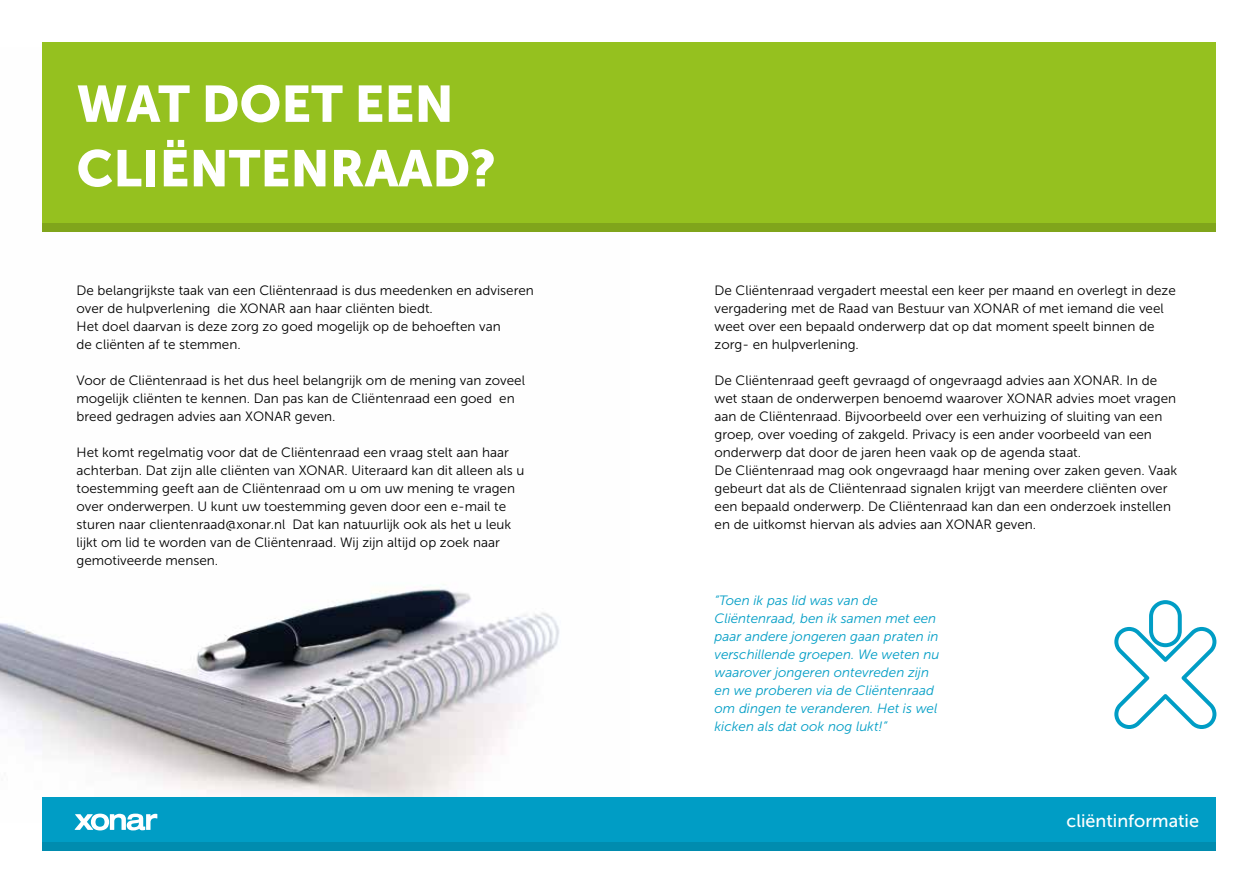
<style>
.page{position:relative;width:1259px;height:893px;background:#fff}
.page>*{position:absolute;margin:0;border:0;box-sizing:border-box;transform-origin:0 0}
.t1{font:51px/64.5px "Museo Sans 900";color:#fff}
.t2{font:18px "Museo Sans 500";color:#fff}
.t3{font:13.5px/18px "Museo Sans 300";color:#000}
.t4{font:italic 13.5px/18px "Museo Sans 300";color:#009dc5}
</style>
<div class="page">
<img style="left:0;top:47px;width:560px;height:775px">
<div style="left:43px;top:797px;width:1173px;height:53px;background:#009dc5"></div>
<div style="left:43px;top:842px;width:1173px;height:8px;background:#008caf"></div>
<svg style="left:75px;top:814px;width:82px;height:16px"></svg>
<svg style="left:1114px;top:600px;width:102px;height:129px"></svg>
<div style="left:43px;top:43px;width:1173px;height:189px;background:#95c11f"></div>
<div style="left:43px;top:223px;width:1173px;height:9px;background:#80a51b"></div>
<h1 class="t1" style="left:77px;top:72px;width:421px">WAT DOET EEN<br>CLIËNTENRAAD?</h1>
<p class="t3" style="left:77px;top:281px;width:459px">De belangrijkste taak van een Cliëntenraad is dus meedenken en adviseren over de hulpverlening die XONAR aan haar cliënten biedt.<br>Het doel daarvan is deze zorg zo goed mogelijk op de behoeften van<br>de cliënten af te stemmen.</p>
<p class="t3" style="left:77px;top:371px;width:450px">Voor de Cliëntenraad is het dus heel belangrijk om de mening van zoveel mogelijk cliënten te kennen. Dan pas kan de Cliëntenraad een goed en breed gedragen advies aan XONAR geven.</p>
<p class="t3" style="left:77px;top:443px;width:449px">Het komt regelmatig voor dat de Cliëntenraad een vraag stelt aan haar achterban. Dat zijn alle cliënten van XONAR. Uiteraard kan dit alleen als u toestemming geeft aan de Cliëntenraad om u om uw mening te vragen over onderwerpen. U kunt uw toestemming geven door een e-mail te sturen naar clientenraad@xonar.nl Dat kan natuurlijk ook als het u leuk lijkt om lid te worden van de Cliëntenraad. Wij zijn altijd op zoek naar gemotiveerde mensen.</p>
<p class="t3" style="left:714px;top:281px;width:463px">De Cliëntenraad vergadert meestal een keer per maand en overlegt in deze vergadering met de Raad van Bestuur van XONAR of met iemand die veel weet over een bepaald onderwerp dat op dat moment speelt binnen de zorg- en hulpverlening.</p>
<p class="t3" style="left:714px;top:371px;width:464px">De Cliëntenraad geeft gevraagd of ongevraagd advies aan XONAR. In de wet staan de onderwerpen benoemd waarover XONAR advies moet vragen aan de Cliëntenraad. Bijvoorbeeld over een verhuizing of sluiting van een groep, over voeding of zakgeld. Privacy is een ander voorbeeld van een onderwerp dat door de jaren heen vaak op de agenda staat.<br>De Cliëntenraad mag ook ongevraagd haar mening over zaken geven. Vaak gebeurt dat als de Cliëntenraad signalen krijgt van meerdere cliënten over een bepaald onderwerp. De Cliëntenraad kan dan een onderzoek instellen en de uitkomst hiervan als advies aan XONAR geven.</p>
<p class="t4" style="left:714px;top:592px;width:226px">“Toen ik pas lid was van de<br>Cliëntenraad, ben ik samen met een paar andere jongeren gaan praten in verschillende groepen. We weten nu waarover jongeren ontevreden zijn en we proberen via de Cliëntenraad om dingen te veranderen. Het is wel kicken als dat ook nog lukt!”</p>
<h2 class="t2" style="left:1066px;top:811px;width:134px">cliëntinformatie</h2>
</div>
